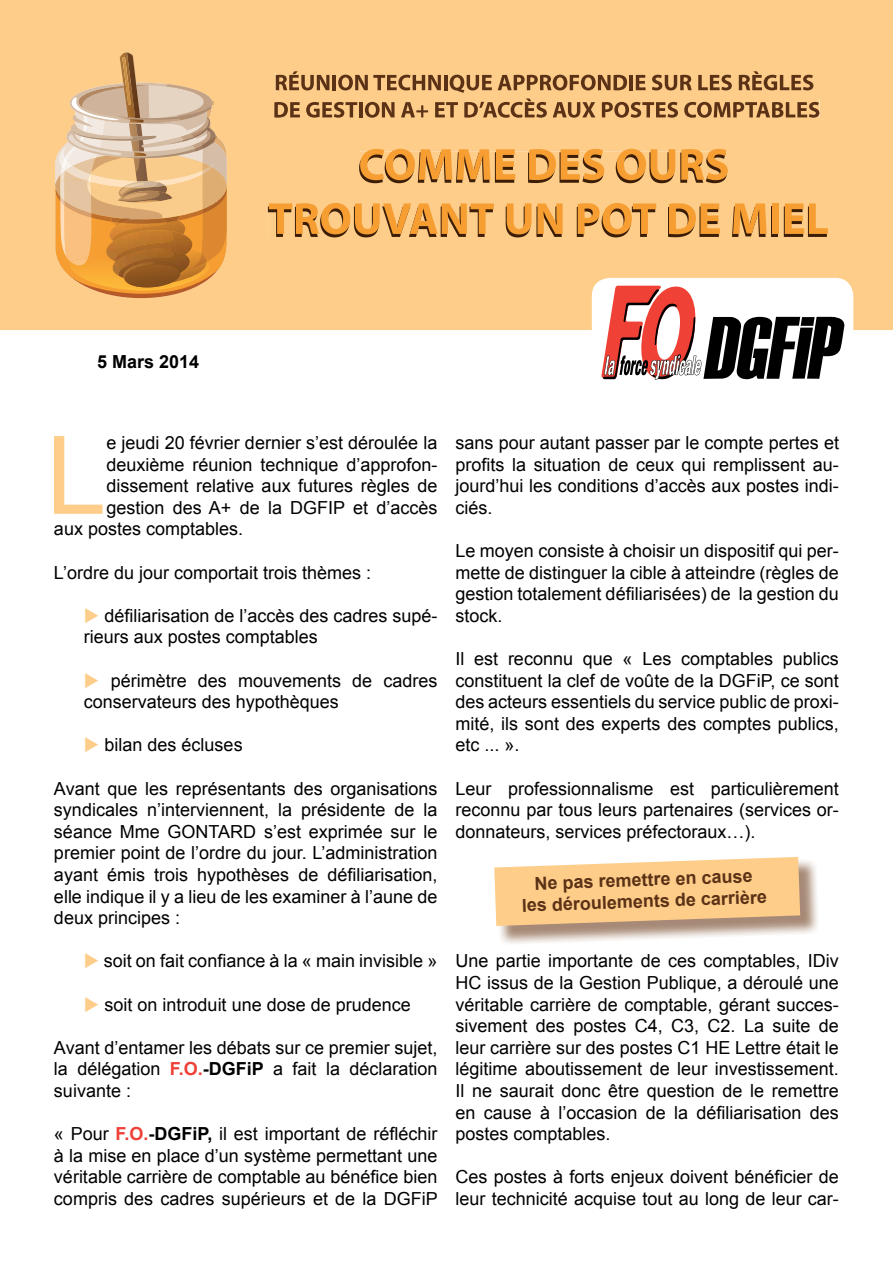
<style>
.page{position:relative;width:893px;height:1263px;background:#fff}
.page>*{position:absolute;margin:0;border:0;box-sizing:border-box;transform-origin:0 0}
.t1{font:108.6px "Arial";color:#fecd8a}
.t2{font:18px/21.6px "Arial";color:#000;text-align:justify}
.t3{font:700 18px/21.6px "Arial";color:#5b3216;text-align:center}
.t4{font:700 18px "Arial";color:#000}
.s1{color:#fecd8a}
.s2{font-weight:700;color:#ef3f36}
.s3{font-weight:700}
</style>
<div class="page">
<div style="left:0;top:0;width:893px;height:330px;background:#fecd8a"></div>
<svg style="left:55px;top:52px;width:173px;height:250px;background:#e1b078"></svg>
<div style="left:276px;top:71px;width:538px;height:22px;background:linear-gradient(to right,#fecd8a,#fecd8a)"></div>
<svg style="left:276px;top:71px;width:53px;height:19px"></svg>
<hr style="left:332px;top:75px;width:4px;height:15px;background:#5b3216">
<svg style="left:338px;top:75px;width:103px;height:15px;background:#ac7f50"></svg>
<hr style="left:444px;top:75px;width:3px;height:15px;background:#5b3216">
<svg style="left:450px;top:75px;width:42px;height:18px"></svg>
<svg style="left:498px;top:75px;width:129px;height:15px;background:#a87c4d"></svg>
<hr style="left:629px;top:75px;width:4px;height:15px;background:#5b3216">
<svg style="left:636px;top:75px;width:10px;height:15px"></svg>
<svg style="left:652px;top:75px;width:40px;height:15px"></svg>
<svg style="left:698px;top:75px;width:34px;height:15px"></svg>
<svg style="left:739px;top:71px;width:74px;height:19px"></svg>
<div style="left:274px;top:99px;width:545px;height:19px;background:#fecd8a"></div>
<svg style="left:274px;top:102px;width:26px;height:16px"></svg>
<svg style="left:306px;top:102px;width:51px;height:16px"></svg>
<hr style="left:359px;top:102px;width:4px;height:15px;background:#5b3216">
<svg style="left:365px;top:102px;width:29px;height:16px"></svg>
<svg style="left:401px;top:102px;width:27px;height:15px"></svg>
<svg style="left:435px;top:102px;width:23px;height:15px"></svg>
<svg style="left:464px;top:99px;width:83px;height:19px"></svg>
<svg style="left:553px;top:102px;width:42px;height:16px"></svg>
<svg style="left:602px;top:102px;width:76px;height:16px"></svg>
<svg style="left:684px;top:102px;width:135px;height:16px"></svg>
<div style="left:359px;top:152px;width:369px;height:31px;background:#fecd8a"></div>
<div style="left:268px;top:206px;width:559px;height:31px;background:#fecd8a"></div>
<div style="left:771px;top:206px;width:7px;height:31px;background:#3c1e08"></div>
<svg style="left:359px;top:149px;width:156px;height:34px"></svg>
<svg style="left:528px;top:149px;width:76px;height:34px"></svg>
<svg style="left:616px;top:149px;width:112px;height:34px"></svg>
<svg style="left:268px;top:203px;width:226px;height:34px"></svg>
<svg style="left:506px;top:203px;width:57px;height:34px"></svg>
<svg style="left:577px;top:203px;width:79px;height:34px"></svg>
<svg style="left:668px;top:203px;width:52px;height:34px"></svg>
<svg style="left:732px;top:203px;width:35px;height:34px"></svg>
<div style="left:772px;top:203px;width:7px;height:31px;background:#f69e32"></div>
<svg style="left:784px;top:203px;width:44px;height:34px"></svg>
<div style="left:592px;top:278px;width:261px;height:95px;background:#fff;border-radius:18px"></div>
<svg style="left:601px;top:286px;width:244px;height:94px"></svg>
<img style="left:500px;top:860px;width:318px;height:84px">
<svg style="left:494px;top:857px;width:306px;height:69px;background:#f7cb91"></svg>
<p class="t4" style="left:97px;top:350px;width:104px">5 Mars 2014</p>
<h1 class="t1" style="left:46px;top:404px;width:62px">L</h1>
<p class="t2" style="left:106px;top:432px;width:333px">e jeudi 20 février dernier s’est déroulée la</p>
<p class="t2" style="left:106px;top:454px;width:333px">deuxième réunion technique d’approfon-</p>
<p class="t2" style="left:106px;top:475px;width:333px">dissement relative aux futures règles de</p>
<p class="t2" style="left:106px;top:497px;width:333px">gestion des A+ de la DGFIP et d’accès</p>
<p class="t2" style="left:54px;top:518px;width:191px">aux postes comptables.</p>
<p class="t2" style="left:54px;top:562px;width:319px">L’ordre du jour comportait trois thèmes :</p>
<p class="t2" style="left:84px;top:605px;width:355px"><span class="s1">◆</span> défiliarisation de l’accès des cadres supé&shy;rieurs aux postes comptables</p>
<p class="t2" style="left:84px;top:670px;width:355px"><span class="s1">◆</span> périmètre des mouvements de cadres conservateurs des hypothèques</p>
<p class="t2" style="left:84px;top:734px;width:160px"><span class="s1">◆</span> bilan des écluses</p>
<p class="t2" style="left:54px;top:778px;width:385px">Avant que les représentants des organisations syndicales n’interviennent, la présidente de la séance Mme GONTARD s’est exprimée sur le premier point de l’ordre du jour. L’administration ayant émis trois hypothèses de défiliarisation, elle indique il y a lieu de les examiner à l’aune de deux principes :</p>
<p class="t2" style="left:84px;top:950px;width:355px"><span class="s1">◆</span> soit on fait confiance à la « main invisible »</p>
<p class="t2" style="left:84px;top:994px;width:329px"><span class="s1">◆</span> soit on introduit une dose de prudence</p>
<p class="t2" style="left:54px;top:1037px;width:385px">Avant d’entamer les débats sur ce premier sujet, la délégation <span class="s2">F.O.</span><span class="s3">-DGFiP</span> a fait la déclaration suivante :</p>
<p class="t2" style="left:54px;top:1123px;width:385px">« Pour <span class="s2">F.O.</span><span class="s3">-DGFiP,</span> il est important de réfléchir à la mise en place d’un système permettant une véritable carrière de comptable au bénéfice bien compris des cadres supérieurs et de la DGFiP</p>
<p class="t2" style="left:455px;top:432px;width:385px">sans pour autant passer par le compte pertes et profits la situation de ceux qui remplissent au&shy;jourd’hui les conditions d’accès aux postes indi&shy;ciés.</p>
<p class="t2" style="left:455px;top:540px;width:385px">Le moyen consiste à choisir un dispositif qui per&shy;mette de distinguer la cible à atteindre (règles de gestion totalement défiliarisées) de la gestion du stock.</p>
<p class="t2" style="left:455px;top:648px;width:385px">Il est reconnu que « Les comptables publics constituent la clef de voûte de la DGFiP, ce sont des acteurs essentiels du service public de proxi&shy;mité, ils sont des experts des comptes publics, etc ... ».</p>
<p class="t2" style="left:455px;top:778px;width:385px">Leur professionnalisme est particulièrement reconnu par tous leurs partenaires (services or&shy;donnateurs, services préfectoraux…).</p>
<p class="t3" style="left:521px;top:873px;width:247px;rotate:-2deg">Ne pas remettre en cause les déroulements de carrière</p>
<p class="t2" style="left:455px;top:950px;width:385px">Une partie importante de ces comptables, IDiv HC issus de la Gestion Publique, a déroulé une véritable carrière de comptable, gérant succes&shy;sivement des postes C4, C3, C2. La suite de leur carrière sur des postes C1 HE Lettre était le légitime aboutissement de leur investissement.<br>Il ne saurait donc être question de le remettre en cause à l’occasion de la défiliarisation des postes comptables.</p>
<p class="t2" style="left:455px;top:1166px;width:385px">Ces postes à forts enjeux doivent bénéficier de leur technicité acquise tout au long de leur car-</p>
</div>
